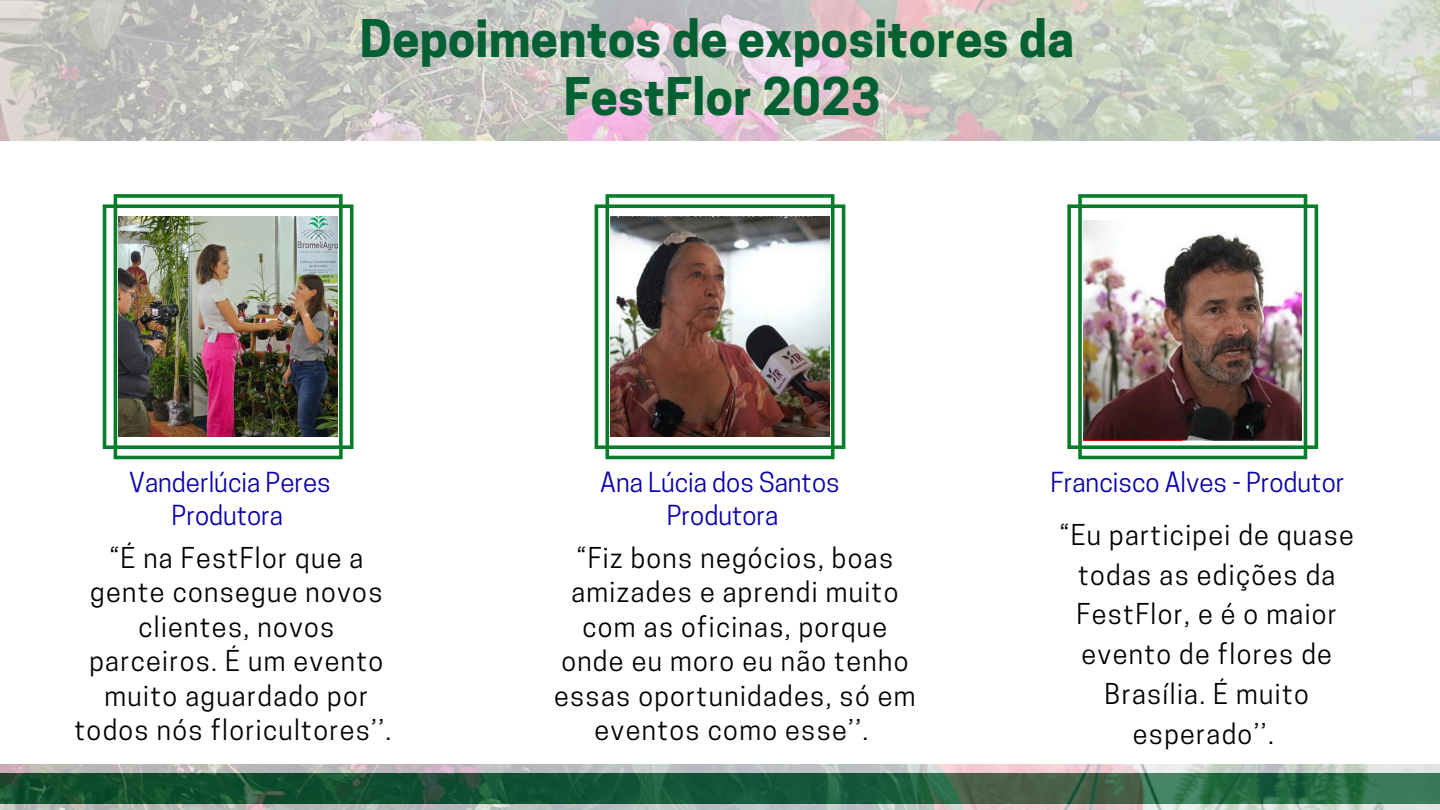
<style>
.page{position:relative;width:1440px;height:810px;background:#fff}
.page>*{position:absolute;margin:0;border:0;box-sizing:border-box;transform-origin:0 0}
.t1{font:700 48.7px/57.8px "Cooper Hewitt";letter-spacing:.005em;color:#026032;text-align:center}
.t2{font:27px/34.5px "Cooper Hewitt";letter-spacing:.05em;color:#000;text-align:center}
.t3{font:25.9px "Cooper Hewitt";color:#0900ad}
</style>
<div class="page">
<svg style="left:1067px;top:194px;width:251px;height:265px"></svg>
<svg style="left:103px;top:194px;width:251px;height:265px"></svg>
<svg style="left:595px;top:194px;width:250px;height:265px"></svg>
<img style="left:118px;top:217px;width:219px;height:220px">
<img style="left:610px;top:217px;width:220px;height:220px">
<img style="left:1084px;top:221px;width:217px;height:219px">
<img style="left:0;top:0;width:1440px;height:141px">
<img style="left:0;top:764px;width:1440px;height:46px">
<p class="t1" style="left:360px;top:16px;width:716px">Depoimentos de expositores da<br>FestFlor 2023</p>
<p class="t3" style="left:129px;top:472px;width:203px">Vanderlúcia Peres</p>
<p class="t3" style="left:172px;top:505px;width:113px">Produtora</p>
<p class="t2" style="left:74px;top:544px;width:318px">“É na FestFlor que a gente consegue novos clientes, novos parceiros. É um evento muito aguardado por todos nós floricultores’’.</p>
<p class="t3" style="left:600px;top:472px;width:241px">Ana Lúcia dos Santos</p>
<p class="t3" style="left:667px;top:505px;width:113px">Produtora</p>
<p class="t2" style="left:554px;top:544px;width:363px">“Fiz bons negócios, boas amizades e aprendi muito com as oficinas, porque onde eu moro eu não tenho essas oportunidades, só em eventos como esse’’.</p>
<p class="t3" style="left:1050px;top:472px;width:295px">Francisco Alves - Produtor</p>
<p class="t2" style="left:1060px;top:518px;width:296px;line-height:39.8px">“Eu participei de quase todas as edições da<br>FestFlor, e é o maior evento de flores de<br>Brasília. É muito esperado’’.</p>
</div>
